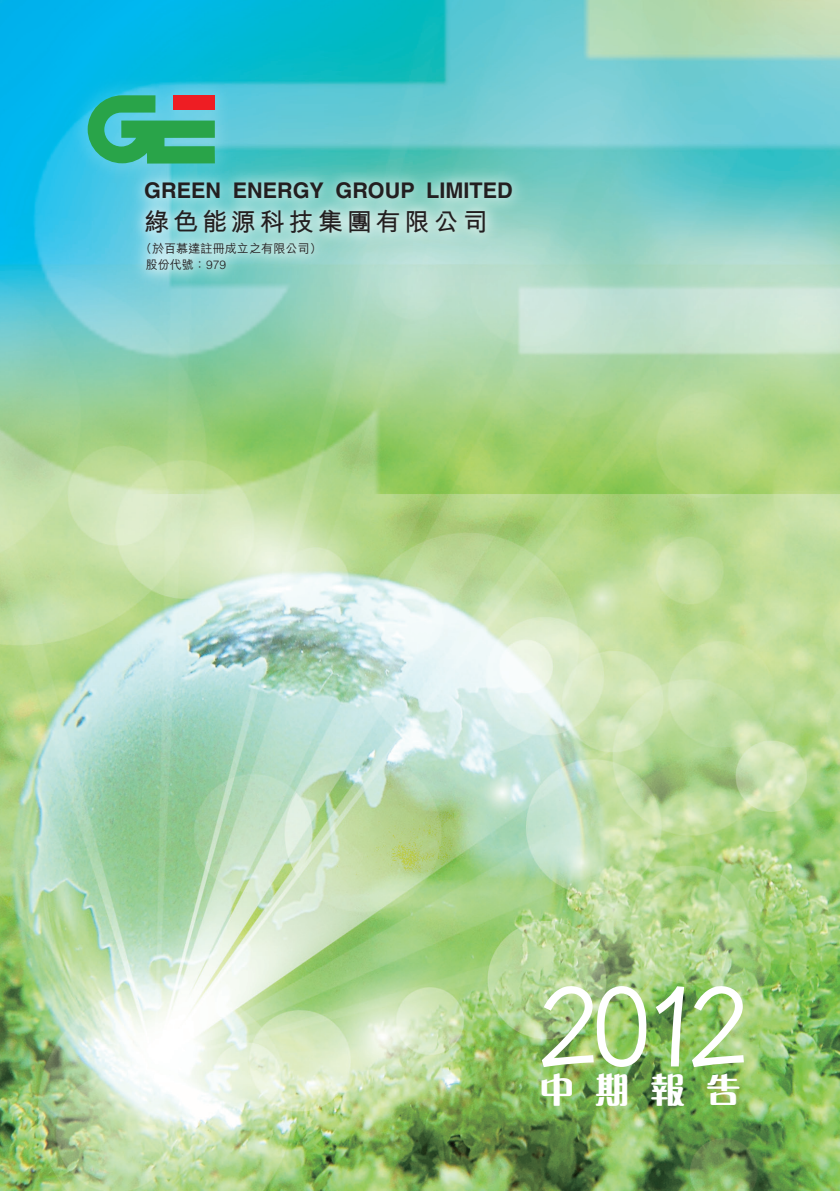
<style>
.page{position:relative;width:840px;height:1191px;background:#fff}
.page>*{position:absolute;margin:0;border:0;box-sizing:border-box;transform-origin:0 0}
.t1{font:700 102.8px "C Po HK";color:#fff}
.t2{font:700 36px "M Ngai HK";color:#fff}
.t3{font:700 25.2px "M Hei HK";letter-spacing:.145em;color:#231f20}
.t4{font:700 21.6px "Helvetica LT Std";color:#231f20}
.t5{font:500 12.2px "M Hei HK";color:#231f20}
.t6{font:500 12px "M Hei HK";color:#231f20}
.s1{font-family:"Helvetica LT Std";font-weight:300}
</style>
<div class="page">
<img style="left:0;top:0;width:839px;height:1191px">
<img style="left:15px;top:22px;width:571px;height:323px">
<svg style="left:88px;top:95px;width:127px;height:69px;background:#3bb17f"></svg>
<div style="left:173px;top:95px;width:42px;height:14px;background:#ee1d23"></div>
<p class="t4" style="left:144px;top:177px;width:78px">GREEN</p>
<p class="t3" style="left:144px;top:203px;width:344px">綠色能源科技集團有限公司</p>
<p class="t5" style="left:140px;top:239px;width:183px">（於百慕達註冊成立之有限公司(</p>
<p class="t6" style="left:146px;top:256px;width:82px">股份代號：<span class="s1">979</span></p>
<p class="t4" style="left:232px;top:177px;width:93px">ENERGY</p>
<p class="t4" style="left:335px;top:177px;width:81px">GROUP</p>
<p class="t4" style="left:426px;top:177px;width:88px">LIMITED</p>
<h1 class="t1" style="left:538px;top:956px;width:210px">2012</h1>
<h2 class="t2" style="left:538px;top:1066px;width:204px">中期報告</h2>
</div>
